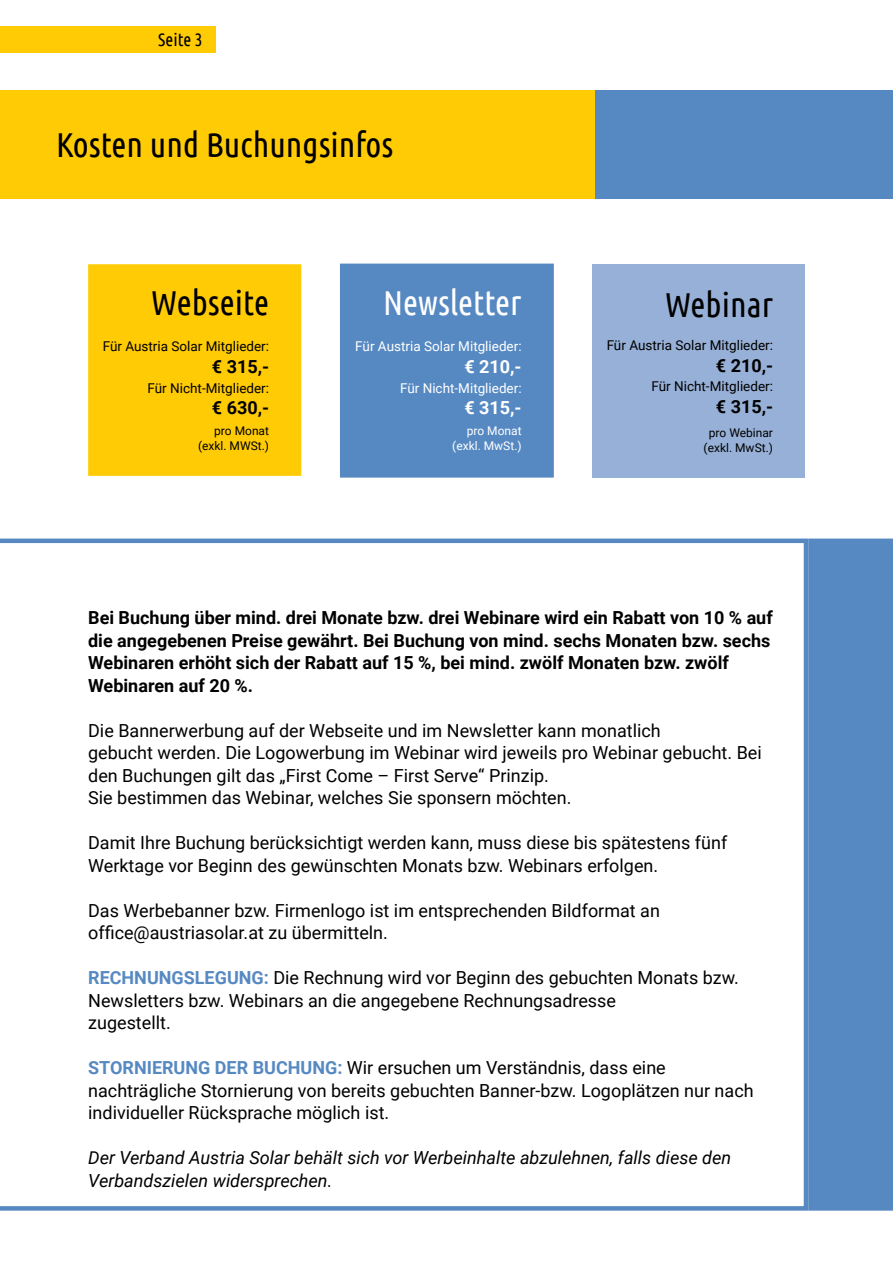
<style>
.page{position:relative;width:893px;height:1263px;background:#fff}
.page>*{position:absolute;margin:0;border:0;box-sizing:border-box;transform-origin:0 0}
.t1{font:34.5px "Ubuntu Condensed";color:#000}
.t2{font:34.5px "Ubuntu Condensed";color:#fff}
.t3{font:18px/22.5px "Roboto";color:#000}
.t4{font:700 18px/22.5px "Roboto";color:#000}
.t5{font:italic 18px/22.5px "Roboto";color:#000}
.t6{font:700 18px "Roboto";color:#fff}
.t7{font:18px "Ubuntu Condensed";color:#000}
.t8{font:13.5px "Roboto";color:#000}
.t9{font:13.5px "Roboto";color:#fff}
.t10{font:12px/14.4px "Roboto";color:#000;text-align:right}
.t11{font:12px/14.4px "Roboto";color:#fff;text-align:right}
.s1{font-weight:700;color:#5689c2}
</style>
<div class="page">
<div style="left:88px;top:264px;width:213px;height:212px;background:#ffcb05;border:2px solid #ffcb05"></div>
<svg style="left:0;top:538px;width:808px;height:673px"></svg>
<div style="left:592px;top:264px;width:212px;height:214px;background:#97b0d7"></div>
<div style="left:340px;top:264px;width:214px;height:214px;background:#5689c2;border:2px solid #5689c2"></div>
<div style="left:0;top:26px;width:215px;height:27px;background:#ffcb05"></div>
<div style="left:0;top:90px;width:595px;height:108px;background:#ffcb05"></div>
<div style="left:595px;top:90px;width:298px;height:108px;background:#5689c2"></div>
<div style="left:809px;top:539px;width:83px;height:671px;background:#5689c2"></div>
<div style="left:808px;top:538px;width:85px;height:673px;border:2px solid #5689c2"></div>
<p class="t7" style="left:158px;top:29px;width:46px">Seite 3</p>
<h1 class="t1" style="left:56px;top:124px;width:339px">Kosten und Buchungsinfos</h1>
<h1 class="t1" style="left:151px;top:282px;width:119px">Webseite</h1>
<h1 class="t2" style="left:383px;top:282px;width:140px">Newsletter</h1>
<h1 class="t1" style="left:665px;top:284px;width:109px">Webinar</h1>
<p class="t8" style="left:103px;top:337px;width:168px">Für Austria Solar Mitglieder:</p>
<p class="t4" style="left:212px;top:355px;width:59px">€ 315,-</p>
<p class="t8" style="left:148px;top:378px;width:123px">Für Nicht-Mitglieder:</p>
<p class="t4" style="left:212px;top:396px;width:59px">€ 630,-</p>
<p class="t10" style="left:198px;top:423px;width:73px">pro Monat (exkl. MWSt.)</p>
<p class="t8" style="left:607px;top:336px;width:168px">Für Austria Solar Mitglieder:</p>
<p class="t4" style="left:716px;top:353px;width:59px">€ 210,-</p>
<p class="t8" style="left:651px;top:377px;width:123px">Für Nicht-Mitglieder:</p>
<p class="t4" style="left:716px;top:395px;width:59px">€ 315,-</p>
<p class="t10" style="left:704px;top:425px;width:71px;text-align:center">pro Webinar (exkl. MwSt.)</p>
<p class="t9" style="left:355px;top:337px;width:168px">Für Austria Solar Mitglieder:</p>
<p class="t6" style="left:464px;top:354px;width:59px">€ 210,-</p>
<p class="t9" style="left:400px;top:378px;width:123px">Für Nicht-Mitglieder:</p>
<p class="t6" style="left:464px;top:395px;width:59px">€ 315,-</p>
<p class="t11" style="left:452px;top:423px;width:71px">pro Monat (exkl. MwSt.)</p>
<p class="t4" style="left:88px;top:606px;width:686px">Bei Buchung über mind. drei Monate bzw. drei Webinare wird ein Rabatt von 10 % auf die angegebenen Preise gewährt. Bei Buchung von mind. sechs Monaten bzw. sechs Webinaren erhöht sich der Rabatt auf 15 %, bei mind. zwölf Monaten bzw. zwölf Webinaren auf 20 %.</p>
<p class="t3" style="left:88px;top:719px;width:675px">Die Bannerwerbung auf der Webseite und im Newsletter kann monatlich<br>gebucht werden. Die Logowerbung im Webinar wird jeweils pro Webinar gebucht. Bei den Buchungen gilt das „First Come – First Serve“ Prinzip.<br>Sie bestimmen das Webinar, welches Sie sponsern möchten.</p>
<p class="t3" style="left:88px;top:831px;width:641px">Damit Ihre Buchung berücksichtigt werden kann, muss diese bis spätestens fünf<br>Werktage vor Beginn des gewünschten Monats bzw. Webinars erfolgen.</p>
<p class="t3" style="left:88px;top:899px;width:573px">Das Werbebanner bzw. Firmenlogo ist im entsprechenden Bildformat an office@austriasolar.at zu übermitteln.</p>
<p class="t3" style="left:88px;top:966px;width:652px"><span class="s1">RECHNUNGSLEGUNG:</span> Die Rechnung wird vor Beginn des gebuchten Monats bzw.<br>Newsletters bzw. Webinars an die angegebene Rechnungsadresse<br>zugestellt.</p>
<p class="t3" style="left:88px;top:1056px;width:667px"><span class="s1">STORNIERUNG DER BUCHUNG:</span> Wir ersuchen um Verständnis, dass eine nachträgliche Stornierung von bereits gebuchten Banner-bzw. Logoplätzen nur nach individueller Rücksprache möglich ist.</p>
<p class="t5" style="left:88px;top:1146px;width:644px">Der Verband Austria Solar behält sich vor Werbeinhalte abzulehnen, falls diese den<br>Verbandszielen widersprechen.</p>
</div>
